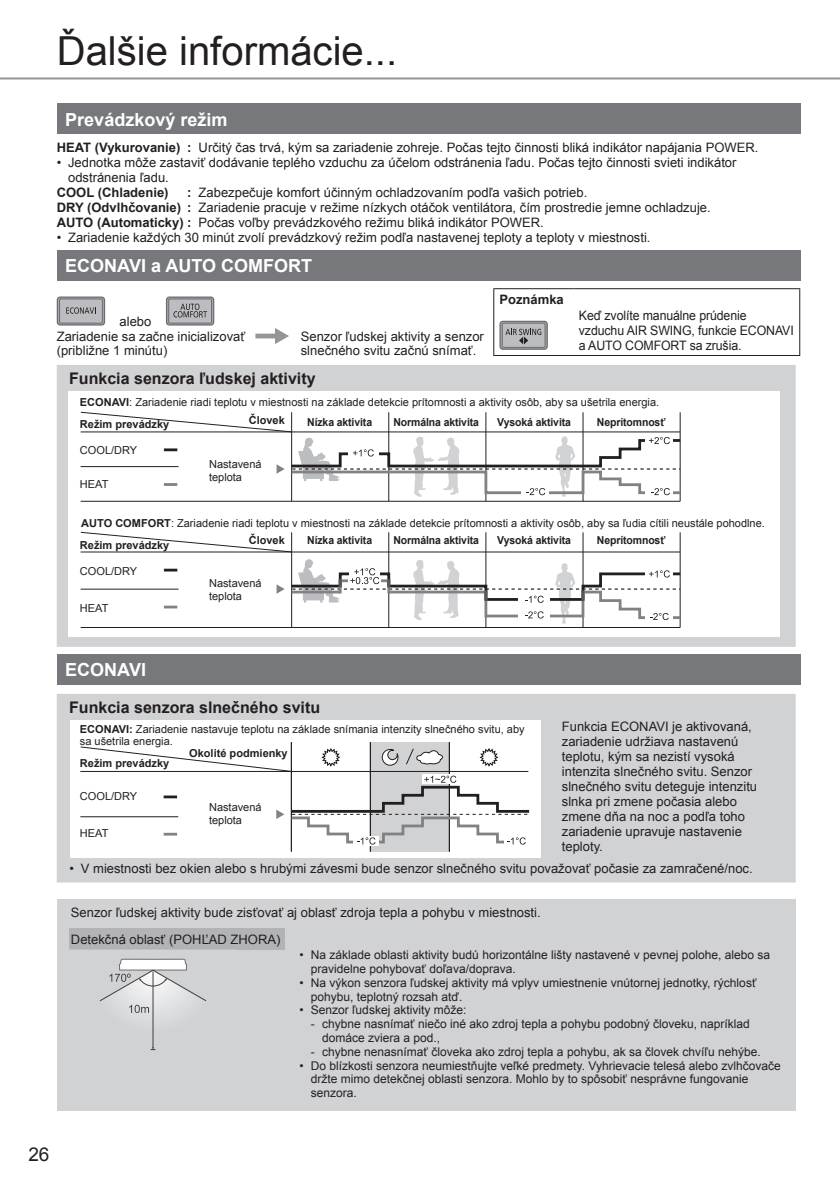
<style>
.page{position:relative;width:840px;height:1191px;background:#fff}
.page>*{position:absolute;margin:0;border:0;box-sizing:border-box;transform-origin:0 0}
.t1{font:40px "Arial";color:#231f20}
.t2{font:19px "Arial";color:#231f20}
.t3{font:700 18px "Arial";color:#fff}
.t4{font:700 16px "Arial";color:#231f20}
.t5{font:13px/15px "Arial";color:#231f20}
.t6{font:13px/15px "Arial";color:#231f20;scale:.95 1}
.t7{font:700 13px "Arial";color:#231f20}
.t8{font:12px/13.8px "Arial";color:#231f20}
.t9{font:11px/12.6px "Arial";color:#231f20}
.t10{font:700 11px "Arial";letter-spacing:-.01em;color:#231f20;scale:.95 1}
.t11{font:700 11px "Arial";letter-spacing:-.01em;color:#231f20}
.s1{font-weight:700}
</style>
<div class="page">
<hr style="left:0;top:77px;width:839px;height:2px;background:#939598">
<div style="left:57px;top:104px;width:742px;height:30px;background:#76787b"></div>
<div style="left:57px;top:250px;width:742px;height:30px;background:#76787b"></div>
<hr style="left:493px;top:288px;width:80px;height:1px;background:#231f20">
<hr style="left:493px;top:289px;width:1px;height:66px;background:#231f20">
<hr style="left:573px;top:288px;width:226px;height:1px;background:#231f20">
<hr style="left:798px;top:289px;width:1px;height:66px;background:#231f20">
<hr style="left:493px;top:355px;width:306px;height:1px;background:#231f20">
<svg style="left:57px;top:297px;width:47px;height:28px"></svg>
<div style="left:57px;top:296px;width:48px;height:29px;border:1px solid #6c6d70;border-radius:3px"></div>
<div style="left:59px;top:299px;width:43px;height:24px;background:#bcbdc0"></div>
<div style="left:59px;top:299px;width:43px;height:24px;border:1px solid #6c6d70"></div>
<svg style="left:66px;top:307px;width:30px;height:7px"></svg>
<svg style="left:166px;top:297px;width:47px;height:28px"></svg>
<div style="left:166px;top:296px;width:48px;height:29px;border:1px solid #6c6d70;border-radius:3px"></div>
<div style="left:169px;top:299px;width:42px;height:24px;background:#bcbdc0"></div>
<div style="left:168px;top:299px;width:43px;height:24px;border:1px solid #6c6d70"></div>
<svg style="left:173px;top:303px;width:34px;height:14px"></svg>
<svg style="left:255px;top:328px;width:34px;height:16px"></svg>
<svg style="left:500px;top:321px;width:47px;height:28px"></svg>
<div style="left:499px;top:321px;width:48px;height:29px;border:1px solid #6c6d70;border-radius:3px"></div>
<div style="left:502px;top:323px;width:42px;height:24px;background:#bcbdc0"></div>
<div style="left:502px;top:323px;width:43px;height:24px;border:1px solid #6c6d70"></div>
<svg style="left:505px;top:329px;width:36px;height:15px"></svg>
<div style="left:57px;top:365px;width:738px;height:282px;background:#d1d2d4"></div>
<div style="left:69px;top:391px;width:710px;height:246px;background:#fff"></div>
<hr style="left:81px;top:501px;width:598px;height:1px;background:#231f20">
<hr style="left:291px;top:412px;width:1px;height:89px;background:#231f20">
<hr style="left:388px;top:412px;width:1px;height:89px;background:#231f20">
<hr style="left:485px;top:412px;width:1px;height:89px;background:#231f20">
<hr style="left:582px;top:412px;width:1px;height:89px;background:#231f20">
<hr style="left:679px;top:412px;width:1px;height:89px;background:#231f20">
<hr style="left:81px;top:627px;width:598px;height:1px;background:#231f20">
<hr style="left:291px;top:532px;width:1px;height:95px;background:#231f20">
<hr style="left:388px;top:532px;width:1px;height:95px;background:#231f20">
<hr style="left:485px;top:532px;width:1px;height:95px;background:#231f20">
<hr style="left:582px;top:532px;width:1px;height:95px;background:#231f20">
<hr style="left:679px;top:532px;width:1px;height:95px;background:#231f20">
<svg style="left:80px;top:532px;width:212px;height:20px"></svg>
<hr style="left:81px;top:551px;width:598px;height:1px;background:#231f20">
<svg style="left:164px;top:605px;width:13px;height:3px"></svg>
<svg style="left:164px;top:568px;width:13px;height:3px"></svg>
<hr style="left:81px;top:589px;width:97px;height:1px;background:#231f20">
<svg style="left:276px;top:559px;width:405px;height:64px"></svg>
<svg style="left:80px;top:412px;width:601px;height:85px"></svg>
<div style="left:57px;top:655px;width:742px;height:30px;background:#76787b"></div>
<div style="left:57px;top:694px;width:738px;height:188px;background:#d1d2d4"></div>
<div style="left:70px;top:720px;width:470px;height:137px;background:#fff"></div>
<div style="left:370px;top:742px;width:79px;height:109px;background:#d1d2d4"></div>
<hr style="left:291px;top:742px;width:1px;height:109px;background:#231f20">
<hr style="left:370px;top:742px;width:1px;height:109px;background:#231f20">
<hr style="left:449px;top:742px;width:1px;height:109px;background:#231f20">
<svg style="left:80px;top:746px;width:450px;height:99px"></svg>
<div style="left:57px;top:899px;width:738px;height:211px;background:#d1d2d4"></div>
<div style="left:69px;top:928px;width:215px;height:21px;background:#b2b3b7"></div>
<svg style="left:69px;top:949px;width:167px;height:102px"></svg>
<h1 class="t1" style="left:57px;top:28px;width:342px">Ďalšie informácie...</h1>
<h3 class="t3" style="left:65px;top:109px;width:164px">Prevádzkový režim</h3>
<p class="t5" style="left:57px;top:140px;width:702px"><span class="s1">HEAT (Vykurovanie) :</span> Určitý čas trvá, kým sa zariadenie zohreje. Počas tejto činnosti bliká indikátor napájania POWER.</p>
<p class="t5" style="left:68px;top:155px;width:669px;text-indent:-11px">• Jednotka môže zastaviť dodávanie teplého vzduchu za účelom odstránenia ľadu. Počas tejto činnosti svieti indikátor odstránenia ľadu.</p>
<p class="t7" style="left:57px;top:185px;width:113px">COOL (Chladenie)</p>
<p class="t5" style="left:57px;top:185px;width:655px;text-indent:130px"><span class="s1">:</span> Zabezpečuje komfort účinným ochladzovaním podľa vašich potrieb.<br><span class="s1">DRY (Odvlhčovanie) :</span> Zariadenie pracuje v režime nízkych otáčok ventilátora, čím prostredie jemne ochladzuje.<br><span class="s1">AUTO (Automaticky) :</span> Počas voľby prevádzkového režimu bliká indikátor POWER.</p>
<p class="t5" style="left:57px;top:230px;width:595px">• Zariadenie každých 30 minút zvolí prevádzkový režim podľa nastavenej teploty a teploty v miestnosti.</p>
<h3 class="t3" style="left:65px;top:255px;width:248px">ECONAVI a AUTO COMFORT</h3>
<p class="t5" style="left:57px;top:313px;width:190px;text-indent:63px">alebo<br>Zariadenie sa začne inicializovať (približne 1 minútu)</p>
<p class="t5" style="left:300px;top:328px;width:184px">Senzor ľudskej aktivity a senzor slnečného svitu začnú snímať.</p>
<p class="t7" style="left:499px;top:292px;width:66px">Poznámka</p>
<p class="t6" style="left:578px;top:308px;width:227px">Keď zvolíte manuálne prúdenie vzduchu AIR SWING, funkcie ECONAVI a AUTO COMFORT sa zrušia.</p>
<p class="t4" style="left:69px;top:370px;width:248px">Funkcia senzora ľudskej aktivity</p>
<p class="t9" style="left:80px;top:396px;width:580px"><span class="s1">ECONAVI</span>: Zariadenie riadi teplotu v miestnosti na základe detekcie prítomnosti a aktivity osôb, aby sa ušetrila energia.</p>
<p class="t11" style="left:80px;top:418px;width:91px">Režim prevádzky</p>
<p class="t9" style="left:80px;top:443px;width:59px">COOL/DRY</p>
<p class="t9" style="left:80px;top:478px;width:30px">HEAT</p>
<p class="t11" style="left:249px;top:414px;width:38px">Človek</p>
<p class="t9" style="left:209px;top:458px;width:54px">Nastavená teplota</p>
<p class="t10" style="left:307px;top:416px;width:70px">Nízka aktivita</p>
<p class="t10" style="left:393px;top:416px;width:91px">Normálna aktivita</p>
<p class="t10" style="left:497px;top:416px;width:79px">Vysoká aktivita</p>
<p class="t10" style="left:596px;top:416px;width:73px">Neprítomnosť</p>
<p class="t9" style="left:307px;top:515px;width:459px;line-height:17px;text-indent:-226px"><span class="s1">AUTO COMFORT</span>: Zariadenie riadi teplotu v miestnosti na základe detekcie prítomnosti a aktivity osôb, aby sa ľudia cítili neustále pohodlne.<br><span class="s1">Nízka aktivita</span></p>
<p class="t11" style="left:249px;top:534px;width:38px">Človek</p>
<p class="t10" style="left:393px;top:534px;width:91px">Normálna aktivita</p>
<p class="t10" style="left:497px;top:534px;width:79px">Vysoká aktivita</p>
<p class="t10" style="left:596px;top:534px;width:73px">Neprítomnosť</p>
<p class="t11" style="left:80px;top:539px;width:91px">Režim prevádzky</p>
<p class="t9" style="left:80px;top:564px;width:59px">COOL/DRY</p>
<p class="t9" style="left:80px;top:602px;width:30px">HEAT</p>
<p class="t9" style="left:209px;top:577px;width:54px">Nastavená teplota</p>
<h3 class="t3" style="left:65px;top:660px;width:82px">ECONAVI</h3>
<p class="t4" style="left:69px;top:699px;width:252px">Funkcia senzora slnečného svitu</p>
<p class="t9" style="left:80px;top:722px;width:446px"><span class="s1">ECONAVI:</span> Zariadenie nastavuje teplotu na základe snímania intenzity slnečného svitu, aby sa ušetrila energia.</p>
<p class="t11" style="left:80px;top:757px;width:91px">Režim prevádzky</p>
<p class="t9" style="left:80px;top:790px;width:59px">COOL/DRY</p>
<p class="t9" style="left:80px;top:827px;width:30px">HEAT</p>
<p class="t5" style="left:561px;top:719px;width:197px">Funkcia ECONAVI je aktivovaná, zariadenie udržiava nastavenú teplotu, kým sa nezistí vysoká intenzita slnečného svitu. Senzor slnečného svitu deteguje intenzitu slnka pri zmene počasia alebo zmene dňa na noc a podľa toho zariadenie upravuje nastavenie teploty.</p>
<p class="t5" style="left:69px;top:861px;width:684px">• V miestnosti bez okien alebo s hrubými závesmi bude senzor slnečného svitu považovať počasie za zamračené/noc.</p>
<p class="t5" style="left:71px;top:899px;width:471px;line-height:26.2px">Senzor ľudskej aktivity bude zisťovať aj oblasť zdroja tepla a pohybu v miestnosti.<br>Detekčná oblasť (POHĽAD ZHORA)</p>
<p class="t8" style="left:310px;top:948px;width:460px;text-indent:-11px">• Na základe oblasti aktivity budú horizontálne lišty nastavené v pevnej polohe, alebo sa pravidelne pohybovať doľava/doprava.</p>
<p class="t8" style="left:310px;top:975px;width:447px;text-indent:-11px">• Na výkon senzora ľudskej aktivity má vplyv umiestnenie vnútornej jednotky, rýchlosť pohybu, teplotný rozsah atď.</p>
<p class="t8" style="left:299px;top:1003px;width:168px">• Senzor ľudskej aktivity môže:</p>
<p class="t8" style="left:322px;top:1017px;width:429px;text-indent:-11px">- chybne nasnímať niečo iné ako zdroj tepla a pohybu podobný človeku, napríklad domáce zviera a pod.,</p>
<p class="t8" style="left:310px;top:1044px;width:451px">- chybne nenasnímať človeka ako zdroj tepla a pohybu, ak sa človek chvíľu nehýbe.</p>
<p class="t8" style="left:310px;top:1058px;width:471px;text-indent:-11px">• Do blízkosti senzora neumiestňujte veľké predmety. Vyhrievacie telesá alebo zvlhčovače držte mimo detekčnej oblasti senzora. Mohlo by to spôsobiť nesprávne fungovanie senzora.</p>
<p class="t11" style="left:189px;top:747px;width:100px">Okolité podmienky</p>
<p class="t9" style="left:209px;top:801px;width:54px">Nastavená teplota</p>
<h2 class="t2" style="left:28px;top:1143px;width:23px">26</h2>
</div>
